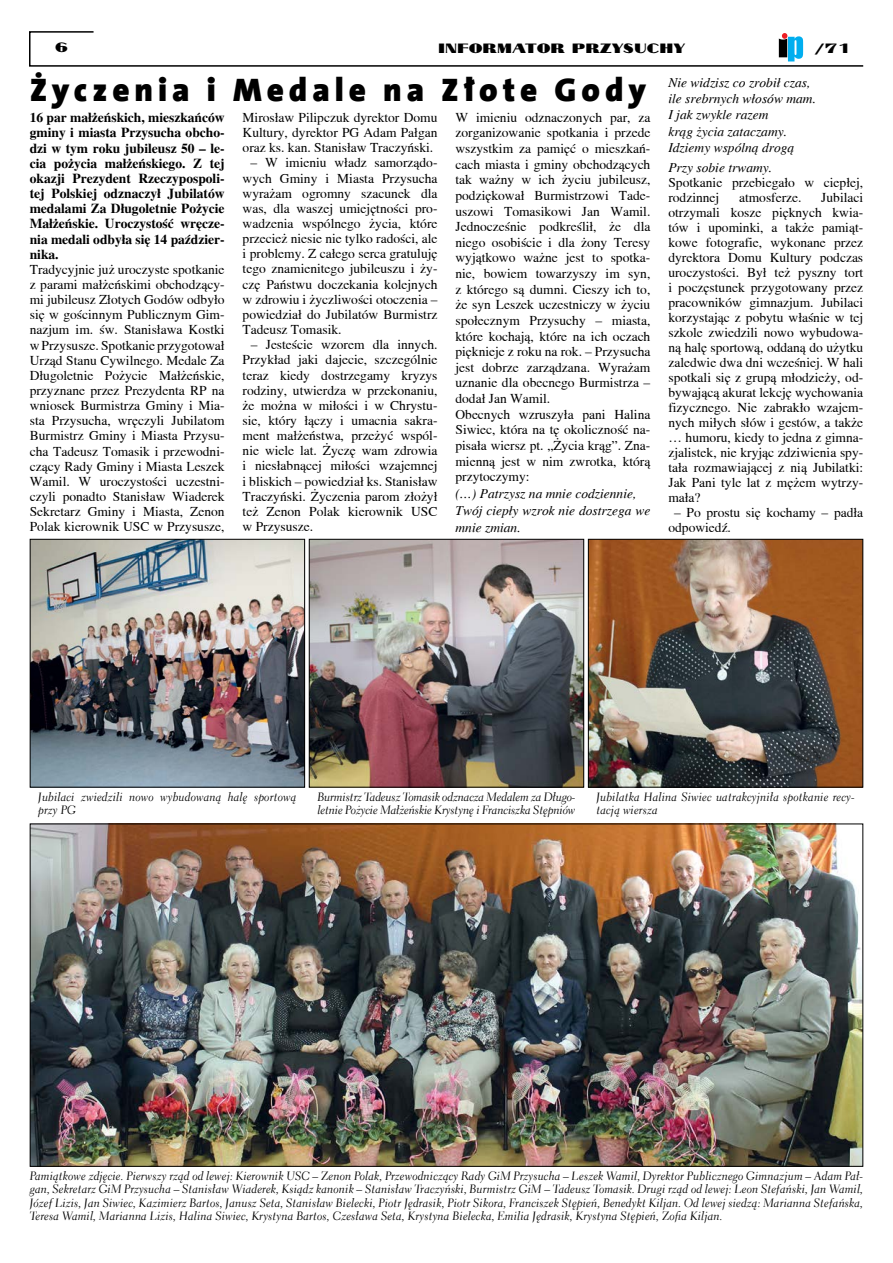
<style>
.page{position:relative;width:893px;height:1263px;background:#fff}
.page>*{position:absolute;margin:0;border:0;box-sizing:border-box;transform-origin:0 0}
.t1{font:900 33px "The Sans CEB9";letter-spacing:.15em;color:#000}
.t2{font:13.5px/15.1px "Toronto";color:#000;text-align:justify}
.t3{font:700 13.5px/15.1px "Toronto";color:#000;text-align:justify}
.t4{font:italic 13.5px/16.2px "Toronto";color:#000}
.t5{font:13.5px "Cyklop";color:#000}
.t6{font:12px/13.5px "Transit 521 Csv EU";color:#000}
.t7{font:12px/13.5px "Transit 521 Csv EU";letter-spacing:-.02em;color:#000}
</style>
<div class="page">
<svg style="left:29px;top:31px;width:835px;height:36px"></svg>
<img style="left:32px;top:825px;width:829px;height:340px">
<img style="left:32px;top:541px;width:271px;height:244px">
<div style="left:30px;top:539px;width:275px;height:248px;border:1px solid #000"></div>
<img style="left:311px;top:541px;width:271px;height:244px">
<div style="left:309px;top:539px;width:275px;height:248px;border:1px solid #000"></div>
<img style="left:590px;top:541px;width:271px;height:244px">
<div style="left:588px;top:539px;width:275px;height:248px;border:1px solid #000"></div>
<p class="t5" style="left:55px;top:37px;width:15px">6</p>
<p class="t5" style="left:438px;top:37px;width:249px">INFORMATOR PRZYSUCHY</p>
<p class="t5" style="left:815px;top:37px;width:38px">/71</p>
<h1 class="t1" style="left:30px;top:70px;width:618px">Życzenia i Medale na Złote Gody</h1>
<p class="t3" style="left:30px;top:110px;width:196px">16 par małżeńskich, mieszkańców gminy i miasta Przysucha obcho&shy;dzi w tym roku jubileusz 50 – le&shy;cia pożycia małżeńskiego. Z tej okazji Prezydent Rzeczypospoli&shy;tej Polskiej odznaczył Jubilatów medalami Za Długoletnie Pożycie Małżeńskie. Uroczystość wręcze&shy;nia medali odbyła się 14 paździer&shy;nika.</p>
<p class="t2" style="left:30px;top:262px;width:196px">Tradycyjnie już uroczyste spotkanie z parami małżeńskimi obchodzący&shy;mi jubileusz Złotych Godów odbyło się w gościnnym Publicznym Gim&shy;nazjum im. św. Stanisława Kostki w Przysusze. Spotkanie przygotował Urząd Stanu Cywilnego. Medale Za Długoletnie Pożycie Małżeńskie, przyznane przez Prezydenta RP na wniosek Burmistrza Gminy i Mia&shy;sta Przysucha, wręczyli Jubilatom Burmistrz Gminy i Miasta Przysu&shy;cha Tadeusz Tomasik i przewodni&shy;czący Rady Gminy i Miasta Leszek Wamil. W uroczystości uczestni&shy;czyli ponadto Stanisław Wiaderek Sekretarz Gminy i Miasta, Zenon Polak kierownik USC w Przysusze,</p>
<p class="t2" style="left:455px;top:109px;width:196px;line-height:15.6px;text-align:left">W imieniu odznaczonych par, za zorganizowanie spotkania i przede wszystkim za pamięć o mieszkań&shy;cach miasta i gminy obchodzących tak ważny w ich życiu jubileusz, podziękował Burmistrzowi Tade&shy;uszowi Tomasikowi Jan Wamil.<br>Jednocześnie podkreślił, że dla niego osobiście i dla żony Teresy wyjątkowo ważne jest to spotka&shy;nie, bowiem towarzyszy im syn, z którego są dumni. Cieszy ich to, że syn Leszek uczestniczy w życiu społecznym Przysuchy – miasta, które kochają, które na ich oczach pięknieje z roku na rok. – Przysucha jest dobrze zarządzana. Wyrażam uznanie dla obecnego Burmistrza – dodał Jan Wamil.<br>Obecnych wzruszyła pani Halina<br>Siwiec, która na tę okoliczność na&shy;pisała wiersz pt. „Życia krąg”. Zna&shy;mienną jest w nim zwrotka, którą przytoczymy:</p>
<p class="t4" style="left:455px;top:485px;width:196px;line-height:16.8px">(…) Patrzysz na mnie codziennie,<br>Twój ciepły wzrok nie dostrzega we mnie zmian.</p>
<p class="t2" style="left:243px;top:110px;width:196px">Mirosław Pilipczuk dyrektor Domu Kultury, dyrektor PG Adam Pałgan oraz ks. kan. Stanisław Traczyński.</p>
<p class="t2" style="left:243px;top:155px;width:196px;text-indent:8px">– W imieniu władz samorządo&shy;wych Gminy i Miasta Przysucha wyrażam ogromny szacunek dla was, dla waszej umiejętności pro&shy;wadzenia wspólnego życia, które przecież niesie nie tylko radości, ale i problemy. Z całego serca gratuluję tego znamienitego jubileuszu i ży&shy;czę Państwu doczekania kolejnych w zdrowiu i życzliwości otoczenia – powiedział do Jubilatów Burmistrz Tadeusz Tomasik.</p>
<p class="t2" style="left:243px;top:337px;width:196px;text-indent:8px">– Jesteście wzorem dla innych.<br>Przykład jaki dajecie, szczególnie teraz kiedy dostrzegamy kryzys rodziny, utwierdza w przekonaniu, że można w miłości i w Chrystu&shy;sie, który łączy i umacnia sakra&shy;ment małżeństwa, przeżyć wspól&shy;nie wiele lat. Życzę wam zdrowia i niesłabnącej miłości wzajemnej i bliskich – powiedział ks. Stanisław Traczyński. Życzenia parom złożył też Zenon Polak kierownik USC w Przysusze.</p>
<p class="t4" style="left:668px;top:74px;width:149px">Nie widzisz co zrobił czas, ile srebrnych włosów mam.<br>I jak zwykle razem<br>krąg życia zataczamy.<br>Idziemy wspólną drogą</p>
<p class="t4" style="left:668px;top:159px;width:105px">Przy sobie trwamy.</p>
<p class="t2" style="left:668px;top:175px;width:196px">Spotkanie przebiegało w ciepłej, rodzinnej</p>
<p class="t2" style="left:668px;top:189px;width:196px;text-indent:153px">Jubilaci otrzymali kosze pięknych kwia&shy;tów i upominki, a także pamiąt&shy;kowe fotografie, wykonane przez dyrektora Domu Kultury podczas uroczystości. Był też pyszny tort i poczęstunek przygotowany przez pracowników gimnazjum. Jubilaci korzystając z pobytu właśnie w tej szkole zwiedzili nowo wybudowa&shy;ną halę sportową, oddaną do użytku zaledwie dwa dni wcześniej. W hali spotkali się z grupą młodzieży, od&shy;bywającą akurat lekcję wychowania fizycznego. Nie zabrakło wzajem&shy;nych miłych słów i gestów, a także … humoru, kiedy to jedna z gimna&shy;zjalistek, nie kryjąc zdziwienia spy&shy;tała rozmawiającej z nią Jubilatki:<br>Jak Pani tyle lat z mężem wytrzy&shy;mała?</p>
<p class="t2" style="left:668px;top:504px;width:196px;text-indent:6px">– Po prostu się kochamy – padła odpowiedź.</p>
<p class="t2" style="left:739px;top:189px;width:64px">atmosferze.</p>
<p class="t6" style="left:38px;top:790px;width:260px">Jubilaci zwiedzili nowo wybudowaną halę sportową przy PG</p>
<p class="t7" style="left:317px;top:790px;width:260px">Burmistrz Tadeusz Tomasik odznacza Medalem za Długo&shy;letnie Pożycie Małżeńskie Krystynę i Franciszka Stępniów</p>
<p class="t6" style="left:596px;top:790px;width:260px">Jubilatka Halina Siwiec uatrakcyjniła spotkanie recy&shy;tacją wiersza</p>
<p class="t6" style="left:30px;top:1169px;width:835px;text-align:justify">Pamiątkowe zdjęcie. Pierwszy rząd od lewej: Kierownik USC – Zenon Polak, Przewodniczący Rady GiM Przysucha – Leszek Wamil, Dyrektor Publicznego Gimnazjum – Adam Pał&shy;gan, Sekretarz GiM Przysucha – Stanisław Wiaderek, Ksiądz kanonik – Stanisław Traczyński, Burmistrz GiM – Tadeusz Tomasik. Drugi rząd od lewej: Leon Stefański, Jan Wamil, Józef Lizis, Jan Siwiec, Kazimierz Bartos, Janusz Seta, Stanisław Bielecki, Piotr Jędrasik, Piotr Sikora, Franciszek Stępień, Benedykt Kiljan. Od lewej siedzą: Marianna Stefańska, Teresa Wamil, Marianna Lizis, Halina Siwiec, Krystyna Bartos, Czesława Seta, Krystyna Bielecka, Emilia Jędrasik, Krystyna Stępień, Zofia Kiljan.</p>
</div>
